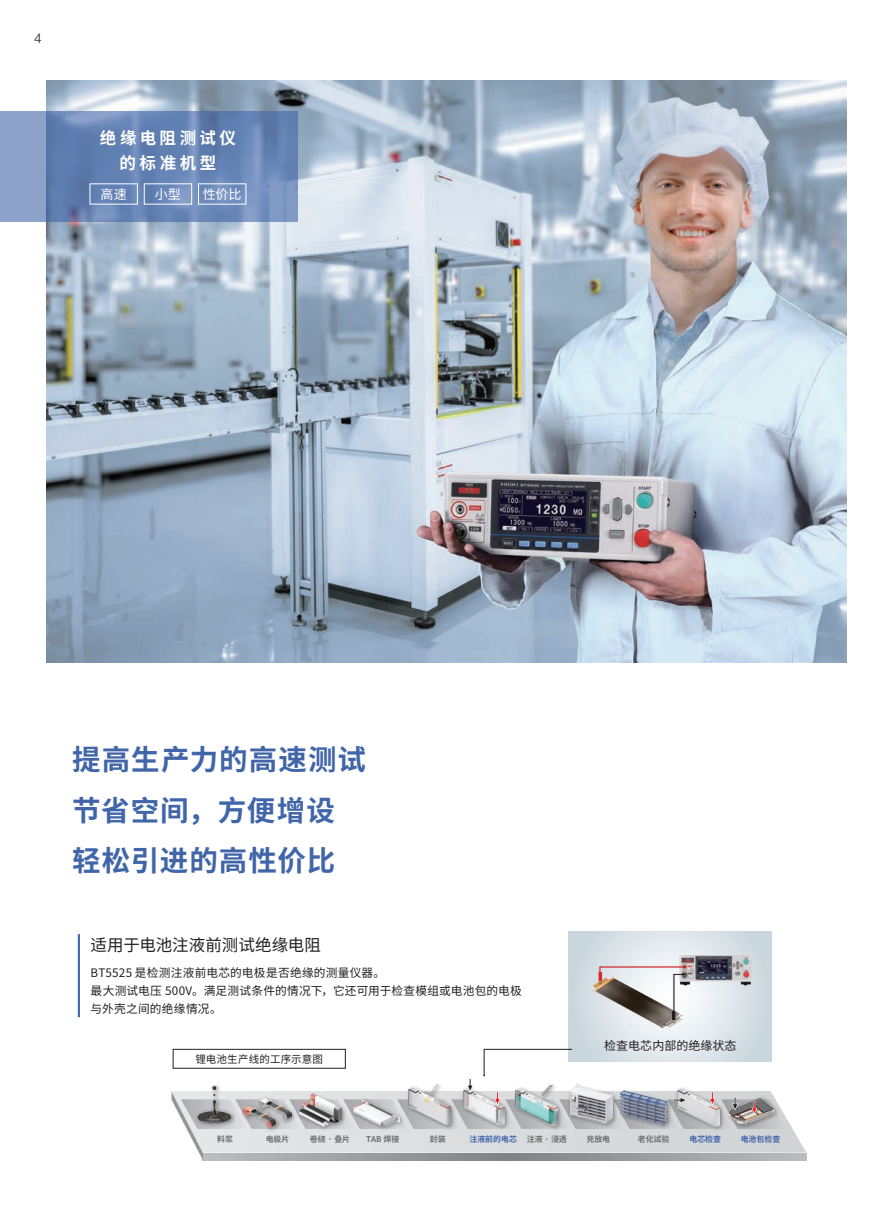
<style>
.page{position:relative;width:893px;height:1212px;background:#fff}
.page>*{position:absolute;margin:0;border:0;box-sizing:border-box;transform-origin:0 0}
.t1{font:700 28.5px "Source Han Sans CN";letter-spacing:.035em;color:#4065a9}
.t2{font:16.5px "Source Han Sans CN";color:#231f20}
.t3{font:700 16.5px "Source Han Sans CN";letter-spacing:.215em;color:#fff}
.t4{font:300 13.5px "Helvetica";color:#231f20}
.t5{font:13.05px "Source Han Sans CN";letter-spacing:-.005em;color:#fff}
.t6{font:12px "Source Han Sans CN";color:#231f20}
.t7{font:11.7px/18px "Source Han Sans CN";letter-spacing:.02em;color:#231f20}
.t8{font:10.5px "Source Han Sans CN";letter-spacing:.01em;color:#231f20}
.t9{font:700 7.95px "Source Han Sans CN";color:#6c6d70}
.t10{font:700 7.95px "Source Han Sans CN";color:#4065a9}
.s1{color:#6c6d70}
</style>
<div class="page">
<img style="left:47px;top:81px;width:799px;height:582px">
<svg style="left:569px;top:931px;width:203px;height:118px;background:#dae3e8"></svg>
<img style="left:679px;top:954px;width:73px;height:31px">
<img style="left:592px;top:978px;width:91px;height:49px">
<img style="left:598px;top:971px;width:1px;height:14px">
<svg style="left:599px;top:966px;width:87px;height:58px"></svg>
<svg style="left:0;top:111px;width:298px;height:111px;background:#6d89b8"></svg>
<div style="left:90px;top:183px;width:48px;height:21px;border:1px solid #fff"></div>
<div style="left:144px;top:183px;width:48px;height:21px;border:1px solid #fff"></div>
<div style="left:198px;top:183px;width:48px;height:21px;border:1px solid #fff"></div>
<svg style="left:171px;top:1049px;width:635px;height:111px"></svg>
<hr style="left:78px;top:934px;width:2px;height:83px;background:#4065a9">
<p class="t4" style="left:34px;top:29px;width:9px">4</p>
<p class="t3" style="left:100px;top:128px;width:138px">绝缘电阻测试仪</p>
<p class="t3" style="left:120px;top:154px;width:98px">的标准机型</p>
<p class="t5" style="left:101px;top:187px;width:28px">高速</p>
<p class="t5" style="left:155px;top:187px;width:28px">小型</p>
<p class="t5" style="left:203px;top:187px;width:40px">性价比</p>
<p class="t1" style="left:72px;top:744px;width:295px">提高生产力的高速测试</p>
<p class="t1" style="left:72px;top:794px;width:264px">节省空间，方便增设</p>
<p class="t1" style="left:72px;top:845px;width:265px">轻松引进的高性价比</p>
<p class="t2" style="left:91px;top:936px;width:232px">适用于电池注液前测试绝缘电阻</p>
<p class="t7" style="left:91px;top:964px;width:296px">BT5525 是检测注液前电芯的电极是否绝缘的测量仪器。</p>
<p class="t7" style="left:91px;top:982px;width:433px">最大测试电压 500V。满足测试条件的情况下，它还可用于检查模组或电池包的电极与外壳之间的绝缘情况。</p>
<p class="t8" style="left:195px;top:1053px;width:129px">锂电池生产线的工序示意图</p>
<p class="t6" style="left:604px;top:1039px;width:133px">检查电芯内部的绝缘状态</p>
<p class="t9" style="left:217px;top:1135px;width:17px">料浆</p>
<p class="t9" style="left:266px;top:1135px;width:25px">电极片</p>
<p class="t9" style="left:310px;top:1135px;width:42px">卷绕 · 叠片</p>
<p class="t9" style="left:366px;top:1135px;width:35px">TAB 焊接</p>
<p class="t9" style="left:430px;top:1135px;width:17px">封装</p>
<p class="t10" style="left:469px;top:1135px;width:99px">注液前的电芯 <span class="s1">注液 · 浸透</span></p>
<p class="t9" style="left:586px;top:1135px;width:25px">充放电</p>
<p class="t9" style="left:638px;top:1135px;width:33px">老化试验</p>
<p class="t10" style="left:689px;top:1135px;width:33px">电芯检查</p>
<p class="t10" style="left:741px;top:1135px;width:41px">电池包检查</p>
</div>
